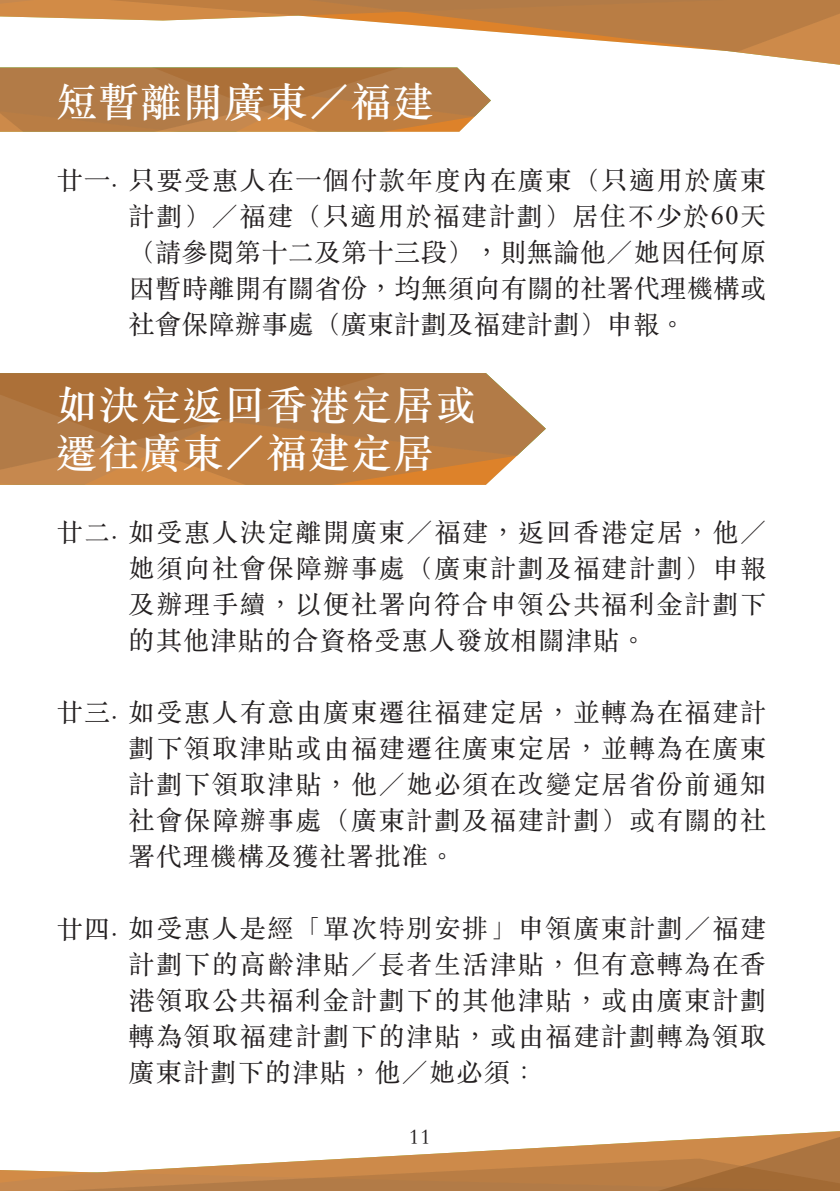
<style>
.page{position:relative;width:840px;height:1191px;background:#fff}
.page>*{position:absolute;margin:0;border:0;box-sizing:border-box;transform-origin:0 0}
.Headline_2{font:40px "ST Songti TC Bold";letter-spacing:.05em;color:#fff}
.Content{font:26px/36px "ST Songti TC Regular";letter-spacing:.07em;color:#231f20;text-align:justify}
.t1{font:22px "ST Songti TC Regular";color:#231f20}
.s1{font-family:"ST Songti TC Light"}
.s2{font-family:"Times New Roman"}
</style>
<div class="page">
<svg style="left:0;top:71px;width:490px;height:61px;background:#b77e47"></svg>
<svg style="left:0;top:373px;width:545px;height:112px;background:#bb814a"></svg>
<svg style="left:0;top:1131px;width:839px;height:60px"></svg>
<svg style="left:0;top:0;width:839px;height:71px"></svg>
<p class="Headline_2" style="left:57px;top:76px;width:378px">短暫離開廣東／福建</p>
<p class="Content" style="left:129px;top:161px;width:638px;text-indent:-72px">廿一. 只要受惠人在一個付款年度內在廣東（只適用於廣東計劃）<span class="s1">／</span>福建（只適用於福建計劃）居住不少於<span class="s2">60</span>天（請參閱第十二及第十三段），則無論他<span class="s1">／</span>她因任何原因暫時離開有關省份，均無須向有關的社署代理機構或社會保障辦事處（廣東計劃及福建計劃）申報。</p>
<p class="Headline_2" style="left:57px;top:379px;width:420px">如決定返回香港定居或</p>
<p class="Headline_2" style="left:57px;top:427px;width:378px">遷往廣東／福建定居</p>
<p class="Content" style="left:129px;top:513px;width:638px;text-indent:-72px">廿二. 如受惠人決定離開廣東<span class="s1">／</span>福建，返回香港定居，他<span class="s1">／</span>她須向社會保障辦事處（廣東計劃及福建計劃）申報及辦理手續，以便社署向符合申領公共福利金計劃下的其他津貼的合資格受惠人發放相關津貼。</p>
<p class="Content" style="left:129px;top:693px;width:638px;text-indent:-72px">廿三. 如受惠人有意由廣東遷往福建定居，並轉為在福建計劃下領取津貼或由福建遷往廣東定居，並轉為在廣東計劃下領取津貼，他<span class="s1">／</span>她必須在改變定居省份前通知社會保障辦事處（廣東計劃及福建計劃）或有關的社署代理機構及獲社署批准。</p>
<p class="Content" style="left:129px;top:909px;width:638px;text-indent:-72px">廿四. 如受惠人是經「單次特別安排」申領廣東計劃<span class="s1">／</span>福建計劃下的高齡津貼<span class="s1">／</span>長者生活津貼，但有意轉為在香港領取公共福利金計劃下的其他津貼，或由廣東計劃轉為領取福建計劃下的津貼，或由福建計劃轉為領取廣東計劃下的津貼，他<span class="s1">／</span>她必須：</p>
<p class="t1" style="left:409px;top:1124px;width:23px">11</p>
</div>
